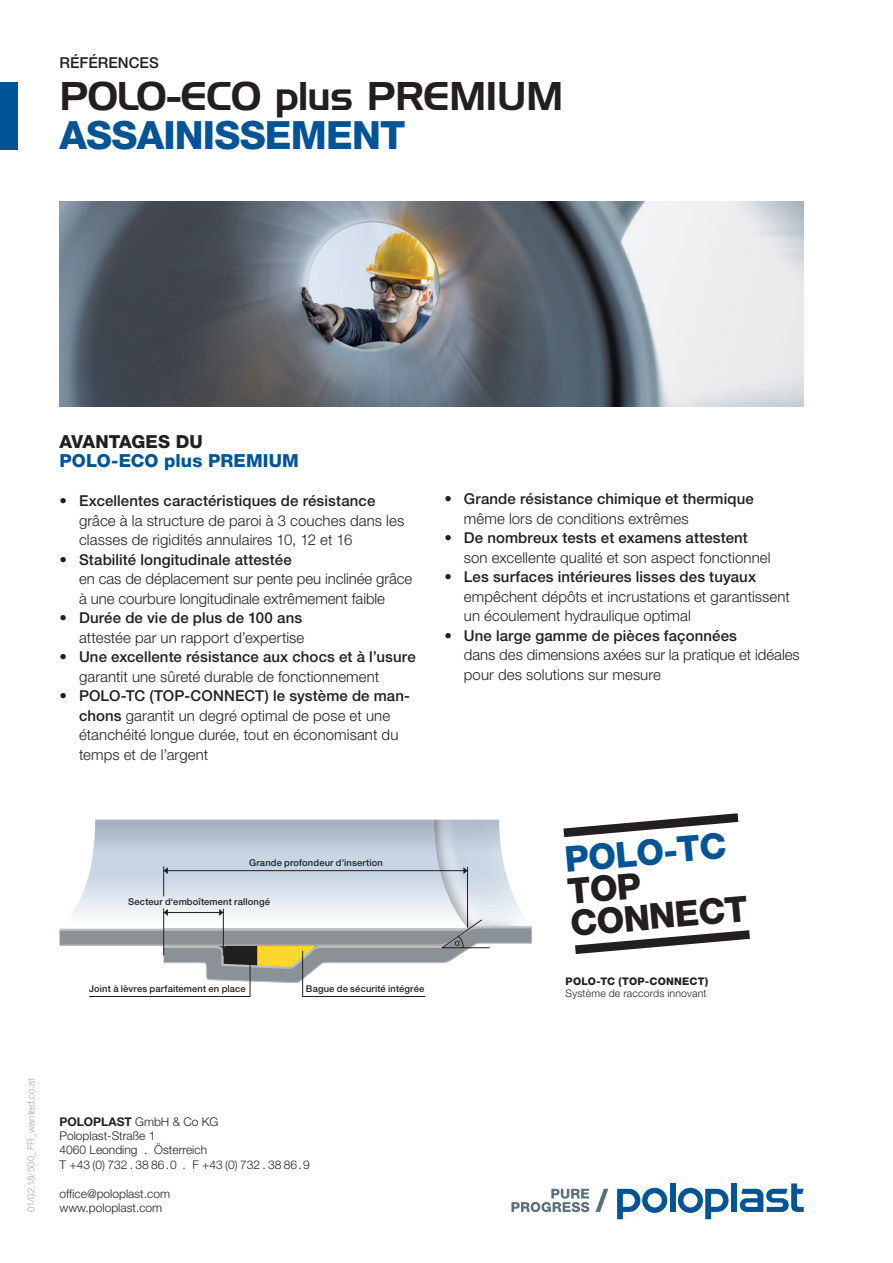
<style>
.page{position:relative;width:893px;height:1263px;background:#fff}
.page>*{position:absolute;margin:0;border:0;box-sizing:border-box;transform-origin:0 0}
.t1{font:39px "Handel Gothic BT";letter-spacing:-.02em;color:#231f20}
.t2{font:800 39px "Helvetica Neue LT Pro";letter-spacing:-.02em;color:#005495}
.t3{font:800 35.7px/32.2px "Helvetica Neue LT Pro";color:#231f20}
.t4{font:800 35.7px "Helvetica Neue LT Pro";color:#005495}
.t5{font:800 18px "Helvetica Neue LT Pro";letter-spacing:.005em;color:#005495}
.t6{font:800 18px "Helvetica Neue LT Pro";letter-spacing:-.005em;color:#231f20}
.t7{font:300 15px/19.5px "Helvetica Neue LT Pro";letter-spacing:.005em;color:#231f20}
.t8{font:500 15px/19.5px "Helvetica Neue LT Pro";letter-spacing:.005em;color:#231f20}
.t9{font:300 12px/14.4px "Helvetica Neue LT Pro";color:#231f20}
.t10{font:300 10.5px "Helvetica Neue LT Pro";letter-spacing:.02em;color:#231f20}
.t11{font:800 10.5px "Helvetica Neue LT Pro";letter-spacing:.025em;color:#231f20}
.t12{font:300 9.75px "Helvetica Neue LT Pro";letter-spacing:.01em;color:#a8a9ad}
.t13{font:500 9.3px "Helvetica Neue LT Pro";letter-spacing:.015em;color:#231f20}
.s1{font-weight:500}
.s2{font-weight:300}
.s3{font-weight:700}
</style>
<div class="page">
<div style="left:0;top:82px;width:17px;height:67px;background:#005495"></div>
<img style="left:60px;top:202px;width:744px;height:204px">
<div style="left:731px;top:1183px;width:6px;height:29px;background:#005495"></div>
<svg style="left:678px;top:1188px;width:51px;height:31px"></svg>
<div style="left:670px;top:1183px;width:5px;height:29px;background:#005495"></div>
<svg style="left:740px;top:1183px;width:64px;height:29px"></svg>
<svg style="left:617px;top:1188px;width:50px;height:31px"></svg>
<svg style="left:595px;top:1189px;width:13px;height:23px"></svg>
<svg style="left:511px;top:1189px;width:78px;height:23px"></svg>
<svg style="left:60px;top:820px;width:472px;height:177px"></svg>
<svg style="left:575px;top:930px;width:175px;height:24px"></svg>
<svg style="left:563px;top:813px;width:175px;height:24px"></svg>
<p class="t8" style="left:60px;top:53px;width:101px">RÉFÉRENCES</p>
<h1 class="t1" style="left:60px;top:73px;width:505px">POLO-ECO plus PREMIUM</h1>
<h1 class="t2" style="left:60px;top:112px;width:348px">ASSAINISSEMENT</h1>
<p class="t6" style="left:60px;top:430px;width:145px">AVANTAGES DU</p>
<p class="t5" style="left:60px;top:450px;width:241px">POLO-ECO plus PREMIUM</p>
<p class="t7" style="left:79px;top:491px;width:327px;text-indent:-20px">• <span class="s1">Excellentes caractéristiques de résistance </span>grâce à la structure de paroi à 3 couches dans les classes de rigidités annulaires 10, 12 et 16</p>
<p class="t7" style="left:79px;top:549px;width:335px;text-indent:-20px">• <span class="s1">Stabilité longitudinale attestée<br></span>en cas de déplacement sur pente peu inclinée grâce à une courbure longitudinale extrêmement faible</p>
<p class="t7" style="left:60px;top:608px;width:246px;text-align:right">• <span class="s1">Durée de vie de plus de 100 ans </span>attestée par un rapport d’expertise</p>
<p class="t7" style="left:79px;top:647px;width:338px;text-indent:-20px">• <span class="s1">Une excellente résistance aux chocs et à l’usure </span>garantit une sûreté durable de fonctionnement</p>
<p class="t7" style="left:79px;top:686px;width:333px;text-indent:-20px">• <span class="s1">POLO-TC (TOP-CONNECT) le système de man&shy;chons</span> garantit un degré optimal de pose et une étanchéité longue durée, tout en économisant du temps et de l’argent</p>
<p class="t8" style="left:464px;top:489px;width:291px;text-indent:-20px"><span class="s2">•</span> Grande résistance chimique et thermique <span class="s2">même lors de conditions extrêmes</span></p>
<p class="t7" style="left:464px;top:528px;width:308px;text-indent:-20px">• <span class="s1">De nombreux tests et examens attestent </span>son excellente qualité et son aspect fonctionnel</p>
<p class="t7" style="left:464px;top:567px;width:328px;text-indent:-20px">• <span class="s1">Les surfaces intérieures lisses des tuyaux </span>empêchent dépôts et incrustations et garantissent un écoulement hydraulique optimal</p>
<p class="t7" style="left:464px;top:625px;width:337px;text-indent:-20px">• <span class="s1">Une large gamme de pièces façonnées<br></span>dans des dimensions axées sur la pratique et idéales pour des solutions sur mesure</p>
<p class="t13" style="left:249px;top:857px;width:135px">Grande profondeur d’insertion</p>
<p class="t13" style="left:128px;top:896px;width:143px">Secteur d‘emboîtement rallongé</p>
<p class="t13" style="left:89px;top:983px;width:158px">Joint à lèvres parfaitement en place</p>
<p class="t13" style="left:306px;top:983px;width:120px">Bague de sécurité intégrée</p>
<h2 class="t4" style="left:563px;top:838px;width:163px;rotate:-5deg">POLO-TC</h2>
<h2 class="t3" style="left:566px;top:875px;width:179px;rotate:-5deg">TOP<br>CONNECT</h2>
<p class="t11" style="left:566px;top:975px;width:144px">POLO-TC (TOP-CONNECT)</p>
<p class="t10" style="left:566px;top:986px;width:143px">Système de raccords innovant</p>
<p class="t12" style="left:25px;top:1212px;width:136px;rotate:-90deg">01/02.18/500_FR_wanted.co.at</p>
<p class="t9" style="left:60px;top:1114px;width:252px"><span class="s3">POLOPLAST</span> GmbH &amp; Co KG<br>Poloplast-Straße 1<br>4060 Leonding . Österreich<br>T +43 (0) 732 . 38 86.0 . F +43 (0) 732 . 38 86.9</p>
<p class="t9" style="left:60px;top:1186px;width:112px">office@poloplast.com</p>
<p class="t9" style="left:60px;top:1200px;width:104px">www.poloplast.com</p>
</div>
